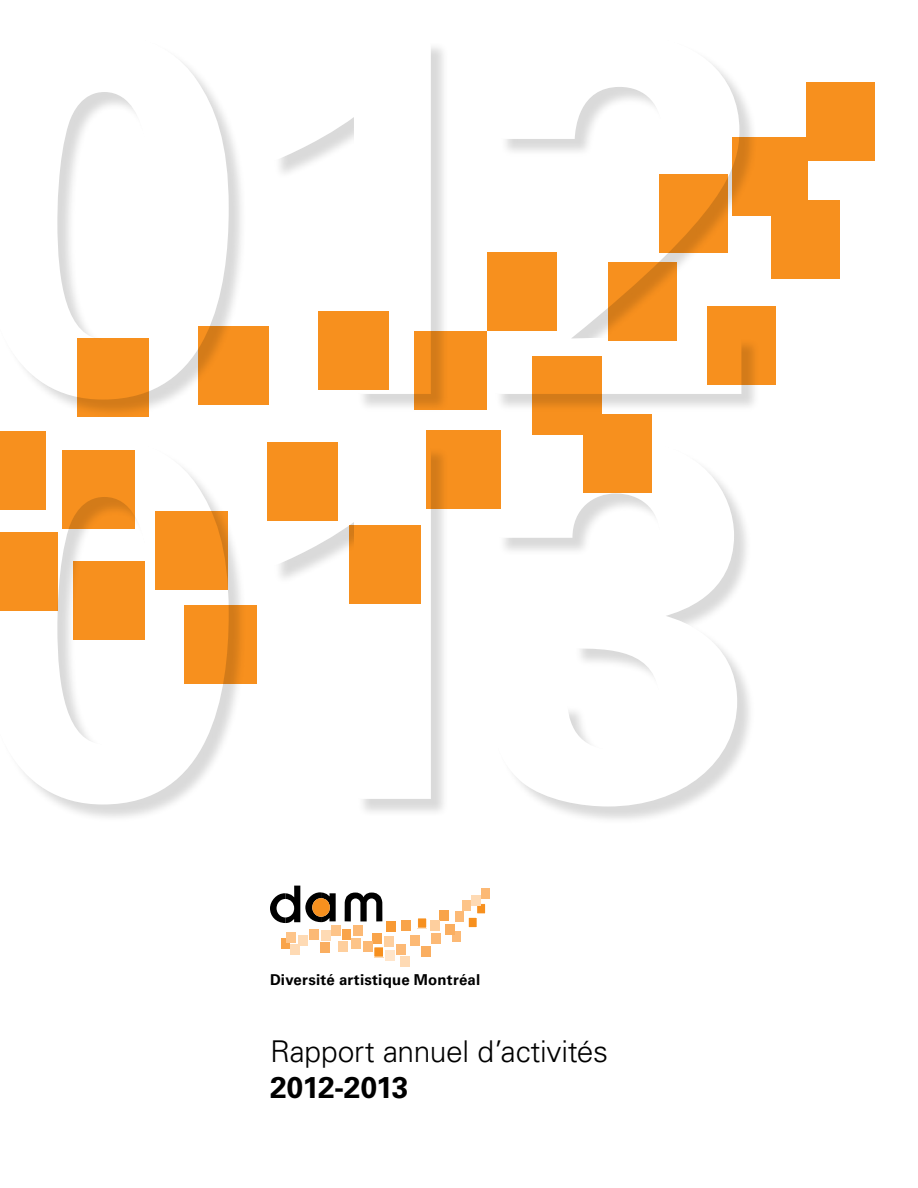
<style>
.page{position:relative;width:918px;height:1188px;background:#fff}
.page>*{position:absolute;margin:0;border:0;box-sizing:border-box;transform-origin:0 0}
.t1{font:700 510px/405px "Univers LT Std";letter-spacing:-.05em;color:#fff}
.t2{font:300 30px "Univers LT Std";letter-spacing:-.01em;color:#000}
.t3{font:700 30px "Univers LT Std";letter-spacing:-.025em;color:#000}
.t4{font:700 15px "Univers LT Std";letter-spacing:.015em;color:#000}
</style>
<div class="page">
<div style="left:0;top:35px;width:761px;height:790px;background:#000;opacity:.15"></div>
<svg style="left:0;top:431px;width:46px;height:79px;background:#f08c1d"></svg>
<svg style="left:659px;top:174px;width:68px;height:79px;background:#d87e19"></svg>
<div style="left:584px;top:414px;width:68px;height:79px;background:linear-gradient(to bottom,#ff941f,#c87517)"></div>
<div style="left:771px;top:201px;width:69px;height:78px;background:#f7901e"></div>
<svg style="left:609px;top:262px;width:68px;height:79px;background:#e6861b"></svg>
<svg style="left:707px;top:306px;width:68px;height:79px;background:#eb881c"></svg>
<div style="left:806px;top:82px;width:69px;height:78px;background:#f7901e"></div>
<svg style="left:532px;top:356px;width:69px;height:79px;background:#e0831a"></svg>
<svg style="left:487px;top:252px;width:70px;height:79px;background:#ee8b1c"></svg>
<svg style="left:267px;top:442px;width:70px;height:78px;background:#ed8a1c"></svg>
<svg style="left:319px;top:311px;width:70px;height:78px;background:#ea881c"></svg>
<div style="left:198px;top:326px;width:71px;height:79px;background:#f7901e"></div>
<div style="left:73px;top:561px;width:71px;height:79px;background:#f7901e"></div>
<svg style="left:77px;top:338px;width:72px;height:79px;background:#d97e19"></svg>
<div style="left:155px;top:511px;width:73px;height:79px;background:#d37b19"></div>
<svg style="left:62px;top:450px;width:73px;height:79px;background:#d97e19"></svg>
<svg style="left:184px;top:605px;width:73px;height:79px;background:#dc801a"></svg>
<div style="left:0;top:532px;width:58px;height:79px;background:#d37b19"></div>
<div style="left:732px;top:137px;width:75px;height:79px;background:#f7901e"></div>
<svg style="left:350px;top:525px;width:71px;height:79px;background:#d97e19"></svg>
<svg style="left:414px;top:331px;width:73px;height:79px;background:#ea881c"></svg>
<div style="left:427px;top:431px;width:74px;height:78px;background:#f7901e"></div>
<div style="left:372px;top:934px;width:10px;height:10px;background:#f9a44a"></div>
<div style="left:321px;top:931px;width:10px;height:10px;background:#fedab4"></div>
<div style="left:462px;top:900px;width:9px;height:10px;background:#fdc489"></div>
<div style="left:281px;top:938px;width:9px;height:10px;background:#f9a44a"></div>
<div style="left:342px;top:929px;width:9px;height:10px;background:#f9a44a"></div>
<div style="left:452px;top:931px;width:9px;height:11px;background:#fcb975"></div>
<div style="left:477px;top:904px;width:9px;height:10px;background:#f7901e"></div>
<div style="left:476px;top:903px;width:10px;height:11px;border:1px solid #fff"></div>
<div style="left:455px;top:912px;width:9px;height:10px;background:#fcb975"></div>
<div style="left:468px;top:917px;width:9px;height:11px;background:#f7901e"></div>
<div style="left:468px;top:917px;width:9px;height:11px;border:1px solid #fff"></div>
<div style="left:481px;top:888px;width:9px;height:10px;background:#fcb975"></div>
<div style="left:338px;top:941px;width:9px;height:11px;background:#fecf9e"></div>
<div style="left:445px;top:924px;width:9px;height:10px;background:#faae60"></div>
<div style="left:440px;top:910px;width:9px;height:11px;background:#f9a44a"></div>
<div style="left:299px;top:936px;width:9px;height:10px;background:#fedab4"></div>
<div style="left:411px;top:935px;width:9px;height:10px;background:#fcb975"></div>
<div style="left:418px;top:918px;width:9px;height:10px;background:#f7901e"></div>
<div style="left:417px;top:918px;width:10px;height:10px;border:1px solid #fff"></div>
<div style="left:402px;top:920px;width:9px;height:10px;background:#f9a44a"></div>
<div style="left:385px;top:951px;width:10px;height:10px;background:#ffe5ca"></div>
<div style="left:386px;top:921px;width:9px;height:11px;background:#f89a34"></div>
<div style="left:396px;top:944px;width:10px;height:10px;background:#fcb975"></div>
<div style="left:384px;top:936px;width:10px;height:10px;background:#fecf9e"></div>
<div style="left:400px;top:956px;width:10px;height:11px;background:#fedab4"></div>
<div style="left:353px;top:926px;width:10px;height:10px;background:#fcb975"></div>
<div style="left:363px;top:941px;width:9px;height:10px;background:#fcb975"></div>
<div style="left:351px;top:939px;width:9px;height:10px;background:#fdc489"></div>
<div style="left:331px;top:925px;width:10px;height:10px;background:#fdc489"></div>
<div style="left:374px;top:947px;width:9px;height:10px;background:#f7901e"></div>
<div style="left:374px;top:947px;width:10px;height:10px;border:1px solid #fff"></div>
<div style="left:309px;top:929px;width:10px;height:10px;background:#fcb975"></div>
<div style="left:290px;top:944px;width:10px;height:11px;background:#fedab4"></div>
<div style="left:472px;top:895px;width:9px;height:11px;background:#fedab4"></div>
<div style="left:422px;top:946px;width:9px;height:10px;background:#faae60"></div>
<div style="left:430px;top:921px;width:9px;height:10px;background:#fecf9e"></div>
<div style="left:432px;top:934px;width:9px;height:10px;background:#fcb975"></div>
<div style="left:320px;top:943px;width:10px;height:10px;background:#faae60"></div>
<div style="left:286px;top:933px;width:10px;height:10px;background:#fdc489"></div>
<svg style="left:270px;top:886px;width:66px;height:37px"></svg>
<svg style="left:345px;top:893px;width:37px;height:28px"></svg>
<h1 class="t1" style="left:-39px;top:16px;width:803px">012<br>013</h1>
<p class="t4" style="left:270px;top:971px;width:212px">Diversité artistique Montréal</p>
<h2 class="t2" style="left:270px;top:1033px;width:340px">Rapport annuel d’activités</h2>
<h2 class="t3" style="left:270px;top:1070px;width:140px">2012-2013</h2>
</div>
